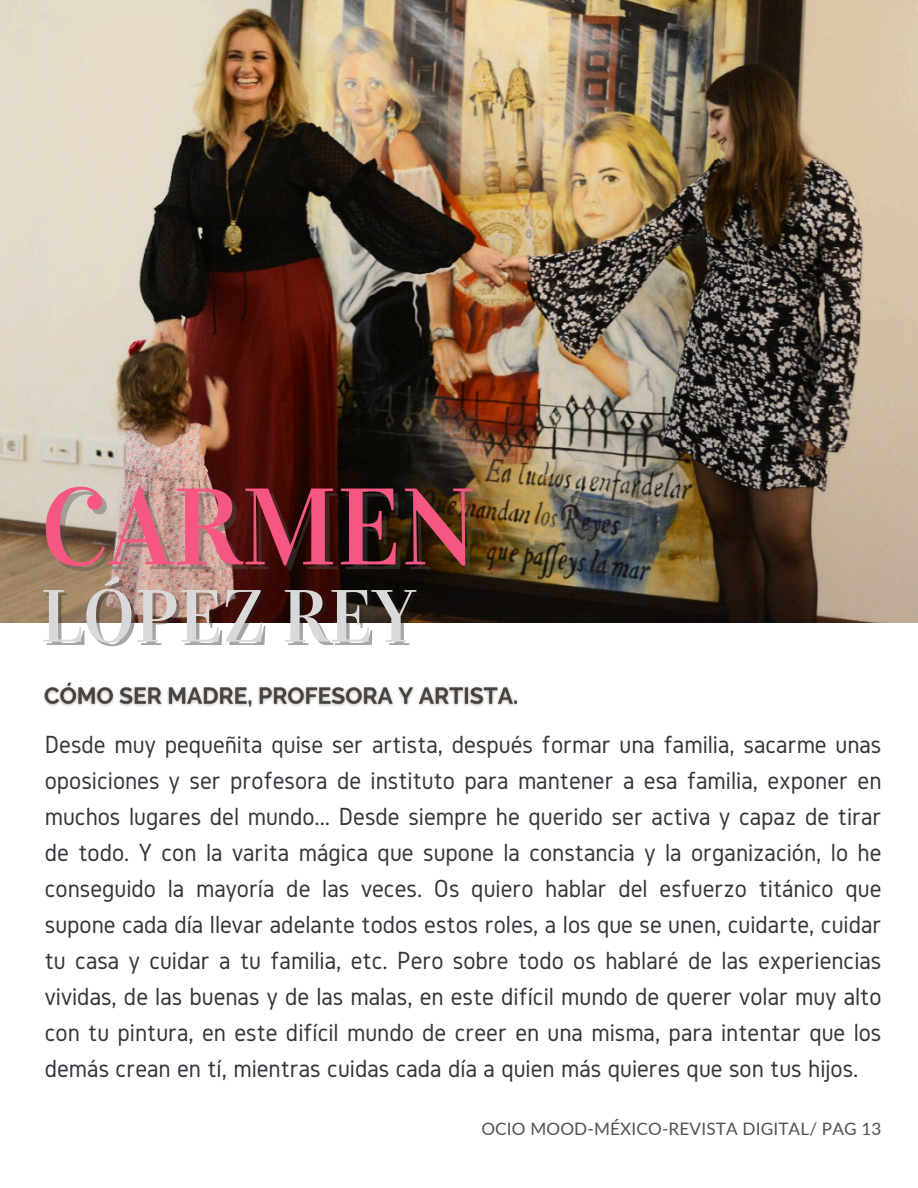
<style>
.page{position:relative;width:918px;height:1188px;background:#fff}
.page>*{position:absolute;margin:0;border:0;box-sizing:border-box;transform-origin:0 0}
.t1{font:108.9px "Vidaloka";color:#f65782}
.t2{font:74.1px "Vidaloka";color:#d9d9d9}
.t3{font:25.8px/36px "Gidole";color:#35363c;text-align:justify}
.t4{font:17.1px "Lato";letter-spacing:.01em;color:#525252}
</style>
<div class="page">
<img style="left:0;top:0;width:918px;height:622px">
<img style="left:43px;top:682px;width:475px;height:26px">
<h1 class="t1" style="left:41px;top:462px;width:437px">CARMEN</h1>
<h2 class="t2" style="left:41px;top:572px;width:378px">LÓPEZ REY</h2>
<h3 class="t3" style="left:45px;top:726px;width:838px">Desde muy pequeñita quise ser artista, después formar una familia, sacarme unas oposiciones y ser profesora de instituto para mantener a esa familia, exponer en muchos lugares del mundo... Desde siempre he querido ser activa y capaz de tirar de todo. Y con la varita mágica que supone la constancia y la organización, lo he conseguido la mayoría de las veces. Os quiero hablar del esfuerzo titánico que supone cada día llevar adelante todos estos roles, a los que se unen, cuidarte, cuidar tu casa y cuidar a tu familia, etc. Pero sobre todo os hablaré de las experiencias vividas, de las buenas y de las malas, en este difícil mundo de querer volar muy alto con tu pintura, en este difícil mundo de creer en una misma, para intentar que los demás crean en tí, mientras cuidas cada día a quien más quieres que son tus hijos.</h3>
<p class="t4" style="left:481px;top:1118px;width:402px">OCIO MOOD-MÉXICO-REVISTA DIGITAL/ PAG 13</p>
</div>
